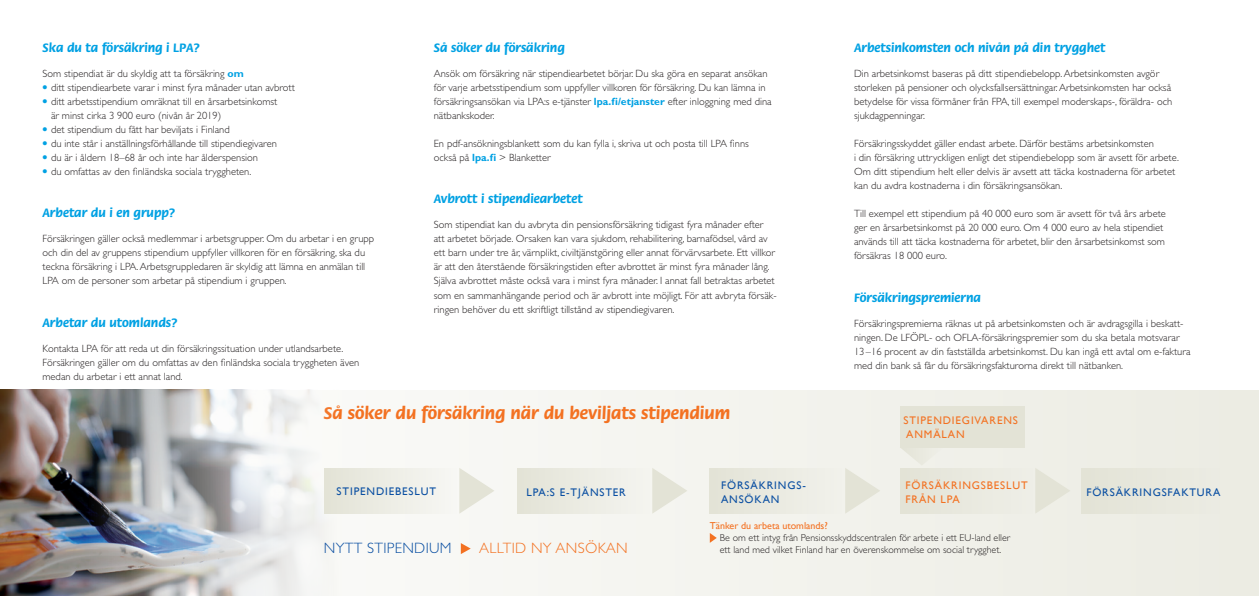
<style>
.page{position:relative;width:1259px;height:596px;background:#fff}
.page>*{position:absolute;margin:0;border:0;box-sizing:border-box;transform-origin:0 0}
.otsikko{font:700 18px "Flora";color:#f37121}
.t1{font:300 15px "Gill Sans";letter-spacing:.02em;color:#f37121}
.t2{font:300 15px "Gill Sans";letter-spacing:.02em;color:#0a4fa2}
.otsikko-2{font:700 13px "Flora";color:#00a1e3}
.leipis{font:11px/14px "Gill Sans";letter-spacing:.08em;color:#0a4fa2}
.leipis-2{font:11px/14px "Gill Sans";letter-spacing:.08em;color:#f37121}
.leipis-3{font:300 10.5px/14px "Gill Sans";color:#231f20}
.t3{font:300 10px "Gill Sans";color:#231f20}
.leipis-4{font:10px "Gill Sans";color:#f37121}
.s1{font-weight:700;color:#00a1e3}
.s2{font-weight:700;font-size:14px;color:#00a1e3}
</style>
<div class="page">
<div style="left:18px;top:389px;width:1241px;height:206px;background:#f2f2ec"></div>
<svg style="left:710px;top:533px;width:7px;height:9px"></svg>
<svg style="left:461px;top:543px;width:10px;height:10px"></svg>
<svg style="left:652px;top:468px;width:35px;height:45px"></svg>
<div style="left:517px;top:467px;width:132px;height:46px;background:#ecece3"></div>
<svg style="left:845px;top:468px;width:35px;height:45px"></svg>
<div style="left:710px;top:467px;width:132px;height:46px;background:#eaeae1"></div>
<svg style="left:1035px;top:468px;width:35px;height:45px"></svg>
<div style="left:900px;top:467px;width:132px;height:46px;background:#e9e9df"></div>
<div style="left:1081px;top:467px;width:139px;height:46px;background:#e7e7dd"></div>
<svg style="left:900px;top:447px;width:44px;height:18px"></svg>
<div style="left:900px;top:405px;width:124px;height:42px;background:#e3e3d6"></div>
<img style="left:0;top:389px;width:412px;height:206px">
<svg style="left:459px;top:469px;width:35px;height:44px"></svg>
<div style="left:324px;top:467px;width:132px;height:46px;background:linear-gradient(to right,#e3e3d6,#f7f7f4)"></div>
<p class="otsikko-2" style="left:43px;top:41px;width:159px">Ska du ta försäkring i LPA?</p>
<p class="leipis-3" style="left:43px;top:67px;width:203px">Som stipendiat är du skyldig att ta försäkring <span class="s1">om</span></p>
<p class="leipis-3" style="left:43px;top:81px;width:254px"><span class="s2">•</span> ditt stipendiearbete varar i minst fyra månader utan avbrott</p>
<p class="leipis-3" style="left:51px;top:95px;width:228px;text-indent:-9px"><span class="s2">•</span> ditt arbetsstipendium omräknat till en årsarbetsinkomst är minst cirka 3 900 euro (nivån år 2019)</p>
<p class="leipis-3" style="left:43px;top:123px;width:189px"><span class="s2">•</span> det stipendium du fått har beviljats i Finland</p>
<p class="leipis-3" style="left:43px;top:137px;width:236px"><span class="s2">•</span> du inte står i anställningsförhållande till stipendiegivaren</p>
<p class="leipis-3" style="left:43px;top:151px;width:217px"><span class="s2">•</span> du är i åldern 18–68 år och inte har ålderspension</p>
<p class="leipis-3" style="left:43px;top:165px;width:210px"><span class="s2">•</span> du omfattas av den finländska sociala tryggheten.</p>
<p class="otsikko-2" style="left:43px;top:206px;width:134px">Arbetar du i en grupp?</p>
<p class="leipis-3" style="left:43px;top:232px;width:333px">Försäkringen gäller också medlemmar i arbetsgrupper. Om du arbetar i en grupp och din del av gruppens stipendium uppfyller villkoren för en försäkring, ska du teckna försäkring i LPA. Arbetsgruppledaren är skyldig att lämna en anmälan till LPA om de personer som arbetar på stipendium i gruppen.</p>
<p class="otsikko-2" style="left:43px;top:315px;width:137px">Arbetar du utomlands?</p>
<p class="leipis-3" style="left:43px;top:341px;width:318px">Kontakta LPA för att reda ut din försäkringssituation under utlandsarbete.<br>Försäkringen gäller om du omfattas av den finländska sociala tryggheten även medan du arbetar i ett annat land.</p>
<p class="otsikko-2" style="left:434px;top:41px;width:132px">Så söker du försäkring</p>
<p class="leipis-3" style="left:434px;top:67px;width:335px">Ansök om försäkring när stipendiearbetet börjar. Du ska göra en separat ansökan för varje arbetsstipendium som uppfyller villkoren för försäkring. Du kan lämna in</p>
<p class="leipis-3" style="left:434px;top:95px;width:339px">försäkringsansökan via LPA:s e-tjänster <span class="s1">lpa.fi/etjanster</span> efter inloggning med dina</p>
<p class="leipis-3" style="left:434px;top:109px;width:62px">nätbankskoder.</p>
<p class="leipis-3" style="left:434px;top:137px;width:317px">En pdf-ansökningsblankett som du kan fylla i, skriva ut och posta till LPA finns</p>
<p class="leipis-3" style="left:434px;top:151px;width:118px">också på <span class="s1">lpa.fi</span> &gt; Blanketter</p>
<p class="otsikko-2" style="left:434px;top:192px;width:151px">Avbrott i stipendiearbetet</p>
<p class="leipis-3" style="left:434px;top:218px;width:331px">Som stipendiat kan du avbryta din pensionsförsäkring tidigast fyra månader efter</p>
<p class="leipis-3" style="left:434px;top:232px;width:335px">att arbetet började. Orsaken kan vara sjukdom, rehabilitering, barnafödsel, vård av</p>
<p class="leipis-3" style="left:434px;top:246px;width:343px">ett barn under tre år, värnplikt, civiltjänstgöring eller annat förvärvsarbete. Ett villkor</p>
<p class="leipis-3" style="left:434px;top:260px;width:337px">är att den återstående försäkringstiden efter avbrottet är minst fyra månader lång.</p>
<p class="leipis-3" style="left:434px;top:274px;width:342px">Själva avbrottet måste också vara i minst fyra månader. I annat fall betraktas arbetet</p>
<p class="leipis-3" style="left:434px;top:288px;width:344px">som en sammanhängande period och är avbrott inte möjligt. För att avbryta försäk&shy;ringen behöver du ett skriftligt tillstånd av stipendiegivaren.</p>
<p class="otsikko" style="left:324px;top:403px;width:407px">Så söker du försäkring när du beviljats stipendium</p>
<p class="otsikko-2" style="left:854px;top:41px;width:253px">Arbetsinkomsten och nivån på din trygghet</p>
<p class="leipis-3" style="left:854px;top:67px;width:320px">Din arbetsinkomst baseras på ditt stipendiebelopp. Arbetsinkomsten avgör storleken på pensioner och olycksfallsersättningar. Arbetsinkomsten har också betydelse för vissa förmåner från FPA, till exempel moderskaps-, föräldra- och sjukdagpenningar.</p>
<p class="leipis-3" style="left:854px;top:137px;width:301px">Försäkringsskyddet gäller endast arbete. Därför bestäms arbetsinkomsten</p>
<p class="leipis-3" style="left:854px;top:151px;width:326px">i din försäkring uttryckligen enligt det stipendiebelopp som är avsett för arbete.<br>Om ditt stipendium helt eller delvis är avsett att täcka kostnaderna för arbetet</p>
<p class="leipis-3" style="left:854px;top:179px;width:210px">kan du avdra kostnaderna i din försäkringsansökan.</p>
<p class="leipis-3" style="left:854px;top:207px;width:313px">Till exempel ett stipendium på 40 000 euro som är avsett för två års arbete ger en årsarbetsinkomst på 20 000 euro. Om 4 000 euro av hela stipendiet</p>
<p class="leipis-3" style="left:854px;top:235px;width:312px">används till att täcka kostnaderna för arbetet, blir den årsarbetsinkomst som</p>
<p class="leipis-3" style="left:854px;top:249px;width:94px">försäkras 18 000 euro.</p>
<p class="otsikko-2" style="left:854px;top:290px;width:128px">Försäkringspremierna</p>
<p class="leipis-3" style="left:854px;top:316px;width:338px">Försäkringspremierna räknas ut på arbetsinkomsten och är avdragsgilla i beskatt&shy;ningen. De LFÖPL- och OFLA-försäkringspremier som du ska betala motsvarar 13–16 procent av din fastställda arbetsinkomst. Du kan ingå ett avtal om e-faktura med din bank så får du försäkringsfakturorna direkt till nätbanken.</p>
<p class="leipis-2" style="left:903px;top:413px;width:116px">STIPENDIEGIVARENS<br>ANMÄLAN</p>
<p class="leipis" style="left:336px;top:484px;width:101px">STIPENDIEBESLUT</p>
<p class="leipis" style="left:526px;top:485px;width:101px">LPA:S E-TJÄNSTER</p>
<p class="leipis" style="left:721px;top:477px;width:86px">FÖRSÄKRINGS-<br>ANSÖKAN</p>
<p class="leipis-2" style="left:905px;top:477px;width:124px">FÖRSÄKRINGSBESLUT</p>
<p class="leipis-2" style="left:905px;top:491px;width:56px">FRÅN LPA</p>
<p class="leipis-4" style="left:710px;top:519px;width:119px">Tänker du arbeta utomlands?</p>
<p class="t3" style="left:720px;top:531px;width:292px">Be om ett intyg från Pensionsskyddscentralen för arbete i ett EU-land eller</p>
<p class="t2" style="left:324px;top:539px;width:129px">NYTT STIPENDIUM</p>
<p class="t1" style="left:479px;top:539px;width:150px">ALLTID NY ANSÖKAN</p>
<p class="t3" style="left:720px;top:543px;width:283px">ett land med vilket Finland har en överenskommelse om social trygghet.</p>
<p class="leipis" style="left:1086px;top:485px;width:136px">FÖRSÄKRINGSFAKTURA</p>
</div>
